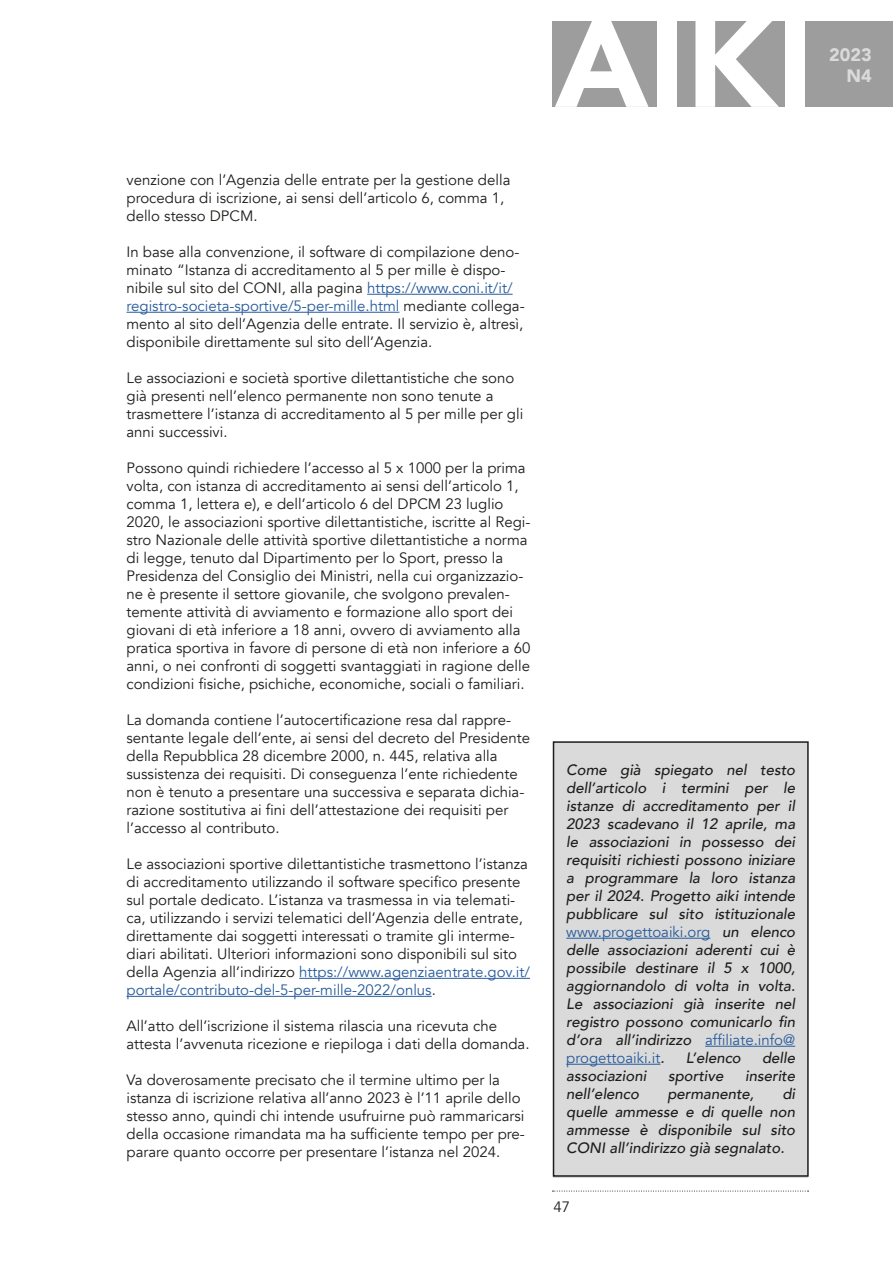
<style>
.page{position:relative;width:893px;height:1263px;background:#fff}
.page>*{position:absolute;margin:0;border:0;box-sizing:border-box;transform-origin:0 0}
.t1{font:900 126px "Avenir";color:#fff}
.t2{font:900 18px/21.6px "Avenir";color:#dadada;text-align:right}
.t3{font:15px/18px "Avenir";color:#1d1d1b}
.t4{font:italic 500 15px/18px "Avenir";color:#1d1d1b;text-align:justify}
.s1{color:#275b9c}
.s2{font-weight:400;font-style:normal;color:#275b9c}
</style>
<div class="page">
<div style="left:553px;top:742px;width:255px;height:434px;background:#dadada"></div>
<div style="left:553px;top:741px;width:256px;height:436px;border:2px solid #1d1d1b"></div>
<hr style="left:566px;top:938px;width:144px;height:1px;background:#275b9c">
<hr style="left:705px;top:1046px;width:90px;height:1px;background:#275b9c">
<hr style="left:566px;top:1064px;width:94px;height:1px;background:#275b9c">
<div style="left:553px;top:21px;width:340px;height:85px;background:#9d9d9d"></div>
<svg style="left:552px;top:1191px;width:256px;height:1px"></svg>
<hr style="left:367px;top:294px;width:146px;height:1px;background:#275b9c">
<hr style="left:126px;top:312px;width:273px;height:1px;background:#275b9c">
<hr style="left:299px;top:978px;width:231px;height:1px;background:#275b9c">
<hr style="left:126px;top:996px;width:306px;height:1px;background:#275b9c">
<h1 class="t1" style="left:555px;top:-45px;width:260px">AIKI</h1>
<p class="t2" style="left:829px;top:43px;width:44px">2023<br>N4</p>
<p class="t3" style="left:126px;top:171px;width:385px">venzione con l’Agenzia delle entrate per la gestione della procedura di iscrizione, ai sensi dell’articolo 6, comma 1, dello stesso DPCM.</p>
<p class="t3" style="left:126px;top:243px;width:400px">In base alla convenzione, il software di compilazione deno&shy;minato “Istanza di accreditamento al 5 per mille è dispo&shy;nibile sul sito del CONI, alla pagina <span class="s1">https://www.coni.it/it/ registro-societa-sportive/5-per-mille.html</span> mediante collega&shy;mento al sito dell’Agenzia delle entrate. Il servizio è, altresì, disponibile direttamente sul sito dell’Agenzia.</p>
<p class="t3" style="left:126px;top:369px;width:398px">Le associazioni e società sportive dilettantistiche che sono già presenti nell’elenco permanente non sono tenute a trasmettere l’istanza di accreditamento al 5 per mille per gli anni successivi.</p>
<p class="t3" style="left:126px;top:459px;width:405px">Possono quindi richiedere l’accesso al 5 x 1000 per la prima volta, con istanza di accreditamento ai sensi dell’articolo 1, comma 1, lettera e), e dell’articolo 6 del DPCM 23 luglio 2020, le associazioni sportive dilettantistiche, iscritte al Regi&shy;stro Nazionale delle attività sportive dilettantistiche a norma di legge, tenuto dal Dipartimento per lo Sport, presso la Presidenza del Consiglio dei Ministri, nella cui organizzazio&shy;ne è presente il settore giovanile, che svolgono prevalen&shy;temente attività di avviamento e formazione allo sport dei giovani di età inferiore a 18 anni, ovvero di avviamento alla pratica sportiva in favore di persone di età non inferiore a 60 anni, o nei confronti di soggetti svantaggiati in ragione delle condizioni fisiche, psichiche, economiche, sociali o familiari.</p>
<p class="t3" style="left:126px;top:711px;width:405px">La domanda contiene l’autocertificazione resa dal rappre&shy;sentante legale dell’ente, ai sensi del decreto del Presidente della Repubblica 28 dicembre 2000, n. 445, relativa alla sussistenza dei requisiti. Di conseguenza l’ente richiedente non è tenuto a presentare una successiva e separata dichia&shy;razione sostitutiva ai fini dell’attestazione dei requisiti per l’accesso al contributo.</p>
<p class="t3" style="left:126px;top:855px;width:405px">Le associazioni sportive dilettantistiche trasmettono l’istanza di accreditamento utilizzando il software specifico presente sul portale dedicato. L’istanza va trasmessa in via telemati&shy;ca, utilizzando i servizi telematici dell’Agenzia delle entrate, direttamente dai soggetti interessati o tramite gli interme&shy;diari abilitati. Ulteriori informazioni sono disponibili sul sito della Agenzia all’indirizzo <span class="s1">https://www.agenziaentrate.gov.it/ portale/contributo-del-5-per-mille-2022/onlus</span>.</p>
<p class="t3" style="left:126px;top:1017px;width:405px">All’atto dell’iscrizione il sistema rilascia una ricevuta che attesta l’avvenuta ricezione e riepiloga i dati della domanda.</p>
<p class="t3" style="left:126px;top:1071px;width:400px">Va doverosamente precisato che il termine ultimo per la istanza di iscrizione relativa all’anno 2023 è l’11 aprile dello stesso anno, quindi chi intende usufruirne può rammaricarsi della occasione rimandata ma ha sufficiente tempo per pre&shy;parare quanto occorre per presentare l’istanza nel 2024.</p>
<p class="t4" style="left:566px;top:761px;width:230px">Come già spiegato nel testo dell’articolo i termini per le istanze di accreditamento per il 2023 scadevano il 12 aprile, ma le associazioni in possesso dei requisiti richiesti possono iniziare a programmare la loro istanza per il 2024. Progetto aiki intende pubblicare sul sito istituzionale <span class="s2">www.progettoaiki.org</span> un elenco delle associazioni aderenti cui è possibile destinare il 5 x 1000, aggiornandolo di volta in volta.<br>Le associazioni già inserite nel registro possono comunicarlo fin d’ora all’indirizzo <span class="s2">affiliate.info@ progettoaiki.it</span>.</p>
<p class="t4" style="left:686px;top:1049px;width:57px">L’elenco</p>
<p class="t4" style="left:762px;top:1049px;width:35px">delle</p>
<p class="t4" style="left:566px;top:1067px;width:82px">associazioni</p>
<p class="t4" style="left:668px;top:1067px;width:57px">sportive</p>
<p class="t4" style="left:745px;top:1067px;width:51px">inserite</p>
<p class="t4" style="left:566px;top:1085px;width:74px">nell’elenco</p>
<p class="t4" style="left:667px;top:1085px;width:88px">permanente,</p>
<p class="t4" style="left:566px;top:1085px;width:230px;text-indent:216px">di quelle ammesse e di quelle non ammesse è disponibile sul sito CONI all’indirizzo già segnalato.</p>
<p class="t3" style="left:553px;top:1198px;width:18px">47</p>
</div>
